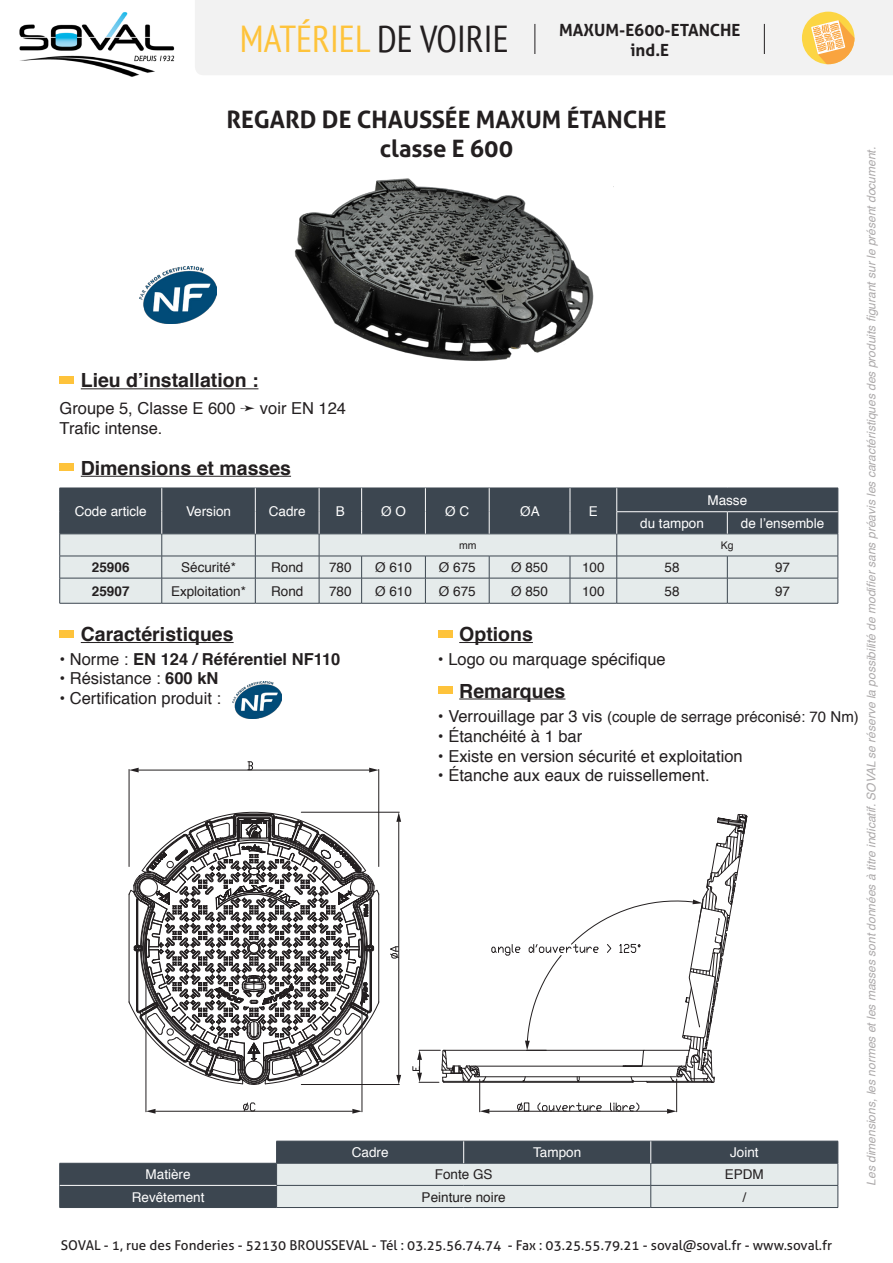
<style>
.page{position:relative;width:893px;height:1263px;background:#fff}
.page>*{position:absolute;margin:0;border:0;box-sizing:border-box;transform-origin:0 0}
.t1{font:condensed 37.5px "PT Sans";color:#fec33b}
.t2{font:700 24px "Aller";color:#231f20}
.t3{font:700 19.5px "Helvetica";color:#231f20}
.t4{font:700 16.8px "Aller";color:#231f20}
.t5{font:16.5px "Helvetica";color:#231f20}
.t6{font:700 16.5px "Helvetica";color:#231f20}
.t7{font:15px "Helvetica";color:#231f20}
.t8{font:13.5px "Aller";color:#231f20}
.t9{font:13.5px "Helvetica";color:#231f20}
.t10{font:13.5px "Helvetica";color:#fff}
.t11{font:700 13.5px "Helvetica";color:#231f20}
.t12{font:italic 12px "Helvetica";color:#adaaab}
.t13{font:10.5px "Helvetica";color:#231f20}
.s1{color:#231f20}
.s2{font-weight:400}
.s3{font-weight:700}
.s4{font-size:16.5px}
</style>
<div class="page">
<div style="left:195px;top:0;width:698px;height:75px;background:#f2f2f2"></div>
<img style="left:19px;top:12px;width:156px;height:65px">
<hr style="left:534px;top:24px;width:1px;height:30px;background:#231f20">
<hr style="left:764px;top:24px;width:1px;height:30px;background:#231f20">
<div style="left:802px;top:12px;width:52px;height:52px;background:#fcd543;border-radius:50%"></div>
<svg style="left:811px;top:20px;width:43px;height:44px"></svg>
<div style="left:60px;top:1162px;width:216px;height:45px;background:#3c4650"></div>
<hr style="left:60px;top:1163px;width:217px;height:1px;background:#3c4650">
<svg style="left:59px;top:1163px;width:1px;height:44px"></svg>
<hr style="left:60px;top:1207px;width:217px;height:1px;background:#3c4650">
<hr style="left:277px;top:1207px;width:187px;height:1px;background:#3c4650">
<hr style="left:464px;top:1207px;width:187px;height:1px;background:#3c4650">
<hr style="left:651px;top:1207px;width:187px;height:1px;background:#3c4650">
<svg style="left:276px;top:1141px;width:563px;height:66px;background:#a7afb3"></svg>
<hr style="left:60px;top:1185px;width:216px;height:1px;background:#fff">
<hr style="left:60px;top:603px;width:102px;height:1px;background:#3c4650">
<hr style="left:162px;top:603px;width:93px;height:1px;background:#3c4650">
<hr style="left:255px;top:603px;width:64px;height:1px;background:#3c4650">
<hr style="left:319px;top:603px;width:43px;height:1px;background:#3c4650">
<hr style="left:362px;top:603px;width:63px;height:1px;background:#3c4650">
<hr style="left:425px;top:603px;width:64px;height:1px;background:#3c4650">
<hr style="left:489px;top:603px;width:81px;height:1px;background:#3c4650">
<hr style="left:570px;top:603px;width:47px;height:1px;background:#3c4650">
<hr style="left:617px;top:603px;width:110px;height:1px;background:#3c4650">
<hr style="left:727px;top:603px;width:111px;height:1px;background:#3c4650">
<svg style="left:59px;top:488px;width:780px;height:115px;background:#9da5a9"></svg>
<hr style="left:616px;top:511px;width:111px;height:1px;background:#fff">
<hr style="left:727px;top:511px;width:111px;height:1px;background:#fff">
<hr style="left:301px;top:812px;width:98px;height:1px;background:#231f20">
<hr style="left:301px;top:1084px;width:98px;height:1px;background:#231f20">
<hr style="left:146px;top:964px;width:1px;height:148px;background:#231f20">
<hr style="left:362px;top:964px;width:1px;height:148px;background:#231f20">
<hr style="left:156px;top:1111px;width:196px;height:1px;background:#231f20">
<svg style="left:146px;top:1109px;width:10px;height:5px"></svg>
<svg style="left:352px;top:1109px;width:10px;height:5px"></svg>
<svg style="left:243px;top:1102px;width:13px;height:10px"></svg>
<svg style="left:379px;top:823px;width:22px;height:258px"></svg>
<svg style="left:412px;top:814px;width:336px;height:300px"></svg>
<svg style="left:129px;top:699px;width:250px;height:386px"></svg>
<svg style="left:133px;top:825px;width:242px;height:259px"></svg>
<hr style="left:81px;top:476px;width:210px;height:1px;background:#231f20">
<div style="left:60px;top:464px;width:14px;height:7px;background:#fec33b"></div>
<hr style="left:459px;top:642px;width:74px;height:1px;background:#231f20">
<div style="left:438px;top:630px;width:14px;height:7px;background:#fec33b"></div>
<hr style="left:81px;top:642px;width:153px;height:1px;background:#231f20">
<div style="left:60px;top:630px;width:14px;height:7px;background:#fec33b"></div>
<div style="left:60px;top:376px;width:14px;height:8px;background:#fec33b"></div>
<hr style="left:81px;top:388px;width:177px;height:1px;background:#231f20">
<img style="left:233px;top:682px;width:49px;height:36px">
<img style="left:139px;top:266px;width:77px;height:58px">
<hr style="left:459px;top:698px;width:106px;height:1px;background:#231f20">
<div style="left:438px;top:686px;width:14px;height:8px;background:#fec33b"></div>
<img style="left:294px;top:178px;width:320px;height:183px">
<h1 class="t1" style="left:240px;top:15px;width:270px">MATÉRIEL <span class="s1">DE VOIRIE</span></h1>
<p class="t4" style="left:559px;top:20px;width:183px">MAXUM-E600-ETANCHE</p>
<p class="t4" style="left:630px;top:40px;width:40px">ind.E</p>
<p class="t2" style="left:226px;top:105px;width:442px">REGARD DE CHAUSSÉE MAXUM ÉTANCHE</p>
<p class="t2" style="left:380px;top:134px;width:135px">classe E 600</p>
<p class="t3" style="left:81px;top:365px;width:179px">Lieu d’installation :</p>
<p class="t5" style="left:60px;top:395px;width:288px">Groupe 5, Classe E 600 ➛ voir EN 124</p>
<p class="t5" style="left:60px;top:415px;width:105px">Trafic intense.</p>
<p class="t3" style="left:81px;top:452px;width:212px">Dimensions et masses</p>
<p class="t10" style="left:75px;top:501px;width:74px">Code article</p>
<p class="t10" style="left:186px;top:501px;width:47px">Version</p>
<p class="t10" style="left:269px;top:501px;width:38px">Cadre</p>
<p class="t10" style="left:336px;top:501px;width:11px">B</p>
<p class="t10" style="left:381px;top:501px;width:26px">Ø O</p>
<p class="t10" style="left:445px;top:501px;width:26px">Ø C</p>
<p class="t10" style="left:520px;top:501px;width:21px">ØA</p>
<p class="t10" style="left:589px;top:501px;width:11px">E</p>
<p class="t10" style="left:707px;top:490px;width:41px">Masse</p>
<p class="t10" style="left:640px;top:513px;width:65px">du tampon</p>
<p class="t10" style="left:741px;top:513px;width:85px">de l’ensemble</p>
<p class="t13" style="left:459px;top:537px;width:19px">mm</p>
<p class="t13" style="left:721px;top:537px;width:14px">Kg</p>
<p class="t11" style="left:92px;top:556px;width:39px">25906</p>
<p class="t9" style="left:181px;top:557px;width:56px">Sécurité*</p>
<p class="t9" style="left:271px;top:557px;width:34px">Rond</p>
<p class="t9" style="left:329px;top:557px;width:24px">780</p>
<p class="t9" style="left:375px;top:557px;width:38px">Ø 610</p>
<p class="t9" style="left:439px;top:557px;width:38px">Ø 675</p>
<p class="t9" style="left:511px;top:557px;width:38px">Ø 850</p>
<p class="t9" style="left:582px;top:557px;width:24px">100</p>
<p class="t9" style="left:664px;top:557px;width:17px">58</p>
<p class="t9" style="left:775px;top:557px;width:17px">97</p>
<p class="t11" style="left:92px;top:580px;width:39px">25907</p>
<p class="t9" style="left:171px;top:581px;width:77px">Exploitation*</p>
<p class="t9" style="left:271px;top:581px;width:34px">Rond</p>
<p class="t9" style="left:329px;top:581px;width:24px">780</p>
<p class="t9" style="left:375px;top:581px;width:38px">Ø 610</p>
<p class="t9" style="left:439px;top:581px;width:38px">Ø 675</p>
<p class="t9" style="left:511px;top:581px;width:38px">Ø 850</p>
<p class="t9" style="left:582px;top:581px;width:24px">100</p>
<p class="t9" style="left:664px;top:581px;width:17px">58</p>
<p class="t9" style="left:775px;top:581px;width:17px">97</p>
<p class="t3" style="left:81px;top:618px;width:154px">Caractéristiques</p>
<p class="t3" style="left:459px;top:618px;width:75px">Options</p>
<p class="t6" style="left:60px;top:645px;width:282px"><span class="s2">• Norme :</span> EN 124 / Référentiel NF110</p>
<p class="t5" style="left:60px;top:666px;width:160px">• Résistance : <span class="s3">600 kN</span></p>
<p class="t5" style="left:60px;top:686px;width:163px">• Certification produit :</p>
<p class="t5" style="left:438px;top:646px;width:229px">• Logo ou marquage spécifique</p>
<p class="t3" style="left:459px;top:675px;width:108px">Remarques</p>
<p class="t7" style="left:438px;top:705px;width:422px"><span class="s4">• Verrouillage par 3 vis</span> (couple de serrage préconisé: 70 Nm)</p>
<p class="t5" style="left:438px;top:723px;width:146px">• Étanchéité à 1 bar</p>
<p class="t5" style="left:438px;top:743px;width:306px">• Existe en version sécurité et exploitation</p>
<p class="t5" style="left:438px;top:763px;width:273px">• Étanche aux eaux de ruissellement.</p>
<p class="t10" style="left:352px;top:1142px;width:38px">Cadre</p>
<p class="t10" style="left:533px;top:1142px;width:50px">Tampon</p>
<p class="t10" style="left:730px;top:1142px;width:30px">Joint</p>
<p class="t10" style="left:146px;top:1164px;width:47px">Matière</p>
<p class="t9" style="left:435px;top:1164px;width:59px">Fonte GS</p>
<p class="t9" style="left:725px;top:1164px;width:41px">EPDM</p>
<p class="t10" style="left:132px;top:1186px;width:74px">Revêtement</p>
<p class="t9" style="left:422px;top:1186px;width:86px">Peinture noire</p>
<p class="t9" style="left:742px;top:1186px;width:5px">/</p>
<p class="t12" style="left:862px;top:1185px;width:1040px;rotate:-90deg">Les dimensions, les normes et les masses sont données à titre indicatif. SOVAL se réserve la possibilité de modifier sans préavis les caractéristiques des produits figurant sur le présent document.</p>
<p class="t8" style="left:61px;top:1236px;width:773px">SOVAL - 1, rue des Fonderies - 52130 BROUSSEVAL - Tél : 03.25.56.74.74 - Fax : 03.25.55.79.21 - soval@soval.fr - www.soval.fr</p>
</div>
